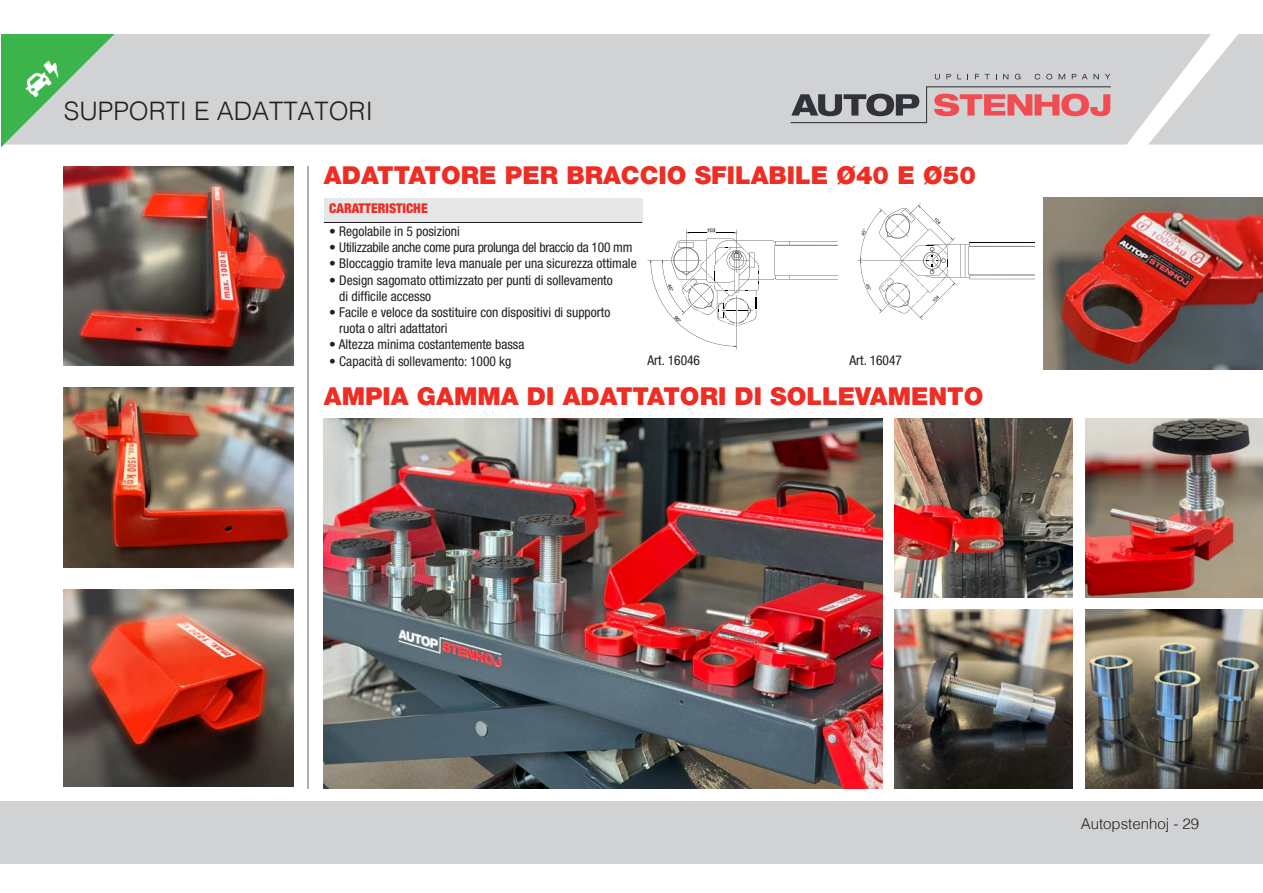
<style>
.page{position:relative;width:1263px;height:893px;background:#fff}
.page>*{position:absolute;margin:0;border:0;box-sizing:border-box;transform-origin:0 0}
.Titolo_Ponte{font:300 25.5px "Helvetica";color:#231f20}
.t1{font:900 24.75px "Helvetica Neue LT Std";color:#ee2e24}
.t2{font:300 15px "Helvetica";color:#231f20}
.t3{font:condensed 13.5px/16.2px "Helvetica Neue LT Std";color:#231f20}
.t4{font:condensed 13.5px "Helvetica Neue LT Std";letter-spacing:-.02em;color:#231f20}
.t5{font:900 condensed 13.5px "Helvetica Neue LT Std";color:#ee2e24}
</style>
<div class="page">
<div style="left:114px;top:34px;width:1034px;height:111px;background:#d1d2d4"></div>
<svg style="left:1148px;top:34px;width:115px;height:111px"></svg>
<div style="left:0;top:801px;width:1263px;height:63px;background:#d1d2d4"></div>
<svg style="left:789px;top:86px;width:323px;height:38px;background:#bd9fa3"></svg>
<svg style="left:935px;top:74px;width:5px;height:6px"></svg>
<svg style="left:946px;top:74px;width:5px;height:5px"></svg>
<svg style="left:957px;top:74px;width:4px;height:5px"></svg>
<svg style="left:975px;top:74px;width:4px;height:5px"></svg>
<svg style="left:985px;top:74px;width:5px;height:5px"></svg>
<svg style="left:1003px;top:74px;width:5px;height:5px"></svg>
<svg style="left:1015px;top:74px;width:5px;height:6px"></svg>
<svg style="left:1035px;top:74px;width:5px;height:6px"></svg>
<svg style="left:1046px;top:74px;width:6px;height:6px"></svg>
<svg style="left:1058px;top:74px;width:7px;height:5px"></svg>
<svg style="left:1072px;top:74px;width:4px;height:5px"></svg>
<svg style="left:1082px;top:74px;width:17px;height:5px"></svg>
<svg style="left:1105px;top:74px;width:5px;height:5px"></svg>
<img style="left:1px;top:34px;width:113px;height:113px">
<img style="left:64px;top:166px;width:229px;height:199px">
<img style="left:64px;top:387px;width:229px;height:180px">
<img style="left:64px;top:590px;width:229px;height:197px">
<div style="left:324px;top:198px;width:318px;height:24px;background:#e6e7e9"></div>
<hr style="left:324px;top:222px;width:318px;height:1px;background:#231f20">
<hr style="left:307px;top:166px;width:2px;height:623px;background:#939598">
<img style="left:1044px;top:198px;width:219px;height:171px">
<img style="left:324px;top:418px;width:558px;height:371px">
<img style="left:895px;top:418px;width:177px;height:179px">
<img style="left:895px;top:610px;width:177px;height:179px">
<img style="left:1085px;top:418px;width:178px;height:179px">
<img style="left:1085px;top:610px;width:178px;height:179px">
<img style="left:647px;top:260px;width:15px;height:1px">
<img style="left:736px;top:326px;width:1px;height:23px">
<img style="left:651px;top:266px;width:81px;height:80px">
<svg style="left:662px;top:229px;width:128px;height:97px"></svg>
<img style="left:860px;top:263px;width:19px;height:46px">
<svg style="left:865px;top:283px;width:6px;height:8px"></svg>
<img style="left:971px;top:242px;width:64px;height:1px">
<img style="left:860px;top:212px;width:19px;height:46px">
<svg style="left:879px;top:203px;width:92px;height:115px"></svg>
<svg style="left:861px;top:229px;width:5px;height:7px"></svg>
<p class="Titolo_Ponte" style="left:64px;top:89px;width:310px">SUPPORTI E ADATTATORI</p>
<p class="t1" style="left:324px;top:160px;width:653px">ADATTATORE PER BRACCIO SFILABILE Ø40 E Ø50</p>
<p class="t5" style="left:329px;top:200px;width:100px">CARATTERISTICHE</p>
<p class="t3" style="left:329px;top:223px;width:132px">• Regolabile in 5 posizioni</p>
<p class="t4" style="left:329px;top:240px;width:305px">• Utilizzabile anche come pura prolunga del braccio da 100 mm</p>
<p class="t3" style="left:329px;top:255px;width:309px">• Bloccaggio tramite leva manuale per una sicurezza ottimale</p>
<p class="t3" style="left:339px;top:272px;width:275px;text-indent:-10px">• Design sagomato ottimizzato per punti di sollevamento di difficile accesso</p>
<p class="t3" style="left:339px;top:304px;width:273px;text-indent:-10px">• Facile e veloce da sostituire con dispositivi di supporto ruota o altri adattatori</p>
<p class="t3" style="left:329px;top:336px;width:197px">• Altezza minima costantemente bassa</p>
<p class="t3" style="left:329px;top:353px;width:184px">• Capacità di sollevamento: 1000 kg</p>
<p class="t3" style="left:647px;top:352px;width:54px">Art. 16046</p>
<p class="t3" style="left:849px;top:352px;width:54px">Art. 16047</p>
<p class="t1" style="left:324px;top:381px;width:661px">AMPIA GAMMA DI ADATTATORI DI SOLLEVAMENTO</p>
<p class="t2" style="left:1081px;top:811px;width:120px">Autopstenhoj - 29</p>
</div>
